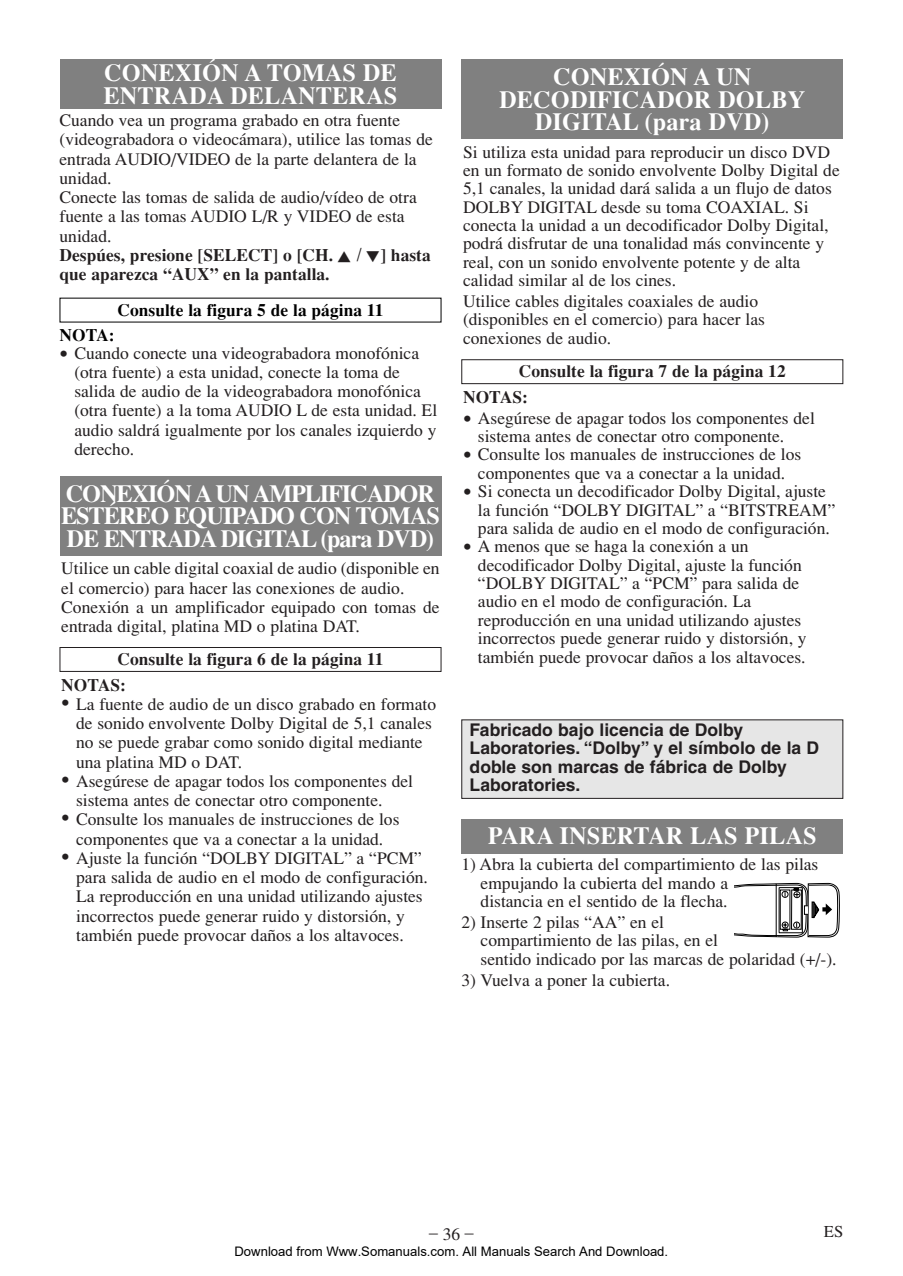
<style>
.page{position:relative;width:903px;height:1276px;background:#fff}
.page>*{position:absolute;margin:0;border:0;box-sizing:border-box;transform-origin:0 0}
.t1{font:700 24.5px/22.8px "Times";color:#fff;text-align:center}
.t2{font:700 24.5px/22.8px "Times";letter-spacing:-.05em;color:#fff}
.t3{font:17.5px/19.2px "Times";color:#231f20}
.t4{font:700 17.5px/18.4px "Helvetica";color:#231f20}
.t5{font:700 17.5px "Times";color:#231f20}
.t6{font:700 17.5px "Times";color:#000}
.t7{font:16.62px "Times";color:#231f20}
.t8{font:13.12px "Arial";color:#000}
.s1{font-weight:700}
.s2{font-family:"Funai Font"}
.s3{font-size:24.5px}
</style>
<div class="page">
<div style="left:461px;top:60px;width:382px;height:79px;background:#808080"></div>
<div style="left:462px;top:720px;width:380px;height:78px;background:#e6e6e6"></div>
<div style="left:461px;top:719px;width:382px;height:80px;border:1px solid #231f20"></div>
<div style="left:461px;top:819px;width:382px;height:34px;background:#808080"></div>
<svg style="left:734px;top:882px;width:106px;height:56px"></svg>
<svg style="left:804px;top:905px;width:5px;height:10px"></svg>
<div style="left:60px;top:476px;width:381px;height:80px;background:#808080"></div>
<div style="left:60px;top:647px;width:381px;height:25px;border:1px solid #231f20"></div>
<div style="left:461px;top:359px;width:382px;height:25px;border:1px solid #231f20"></div>
<div style="left:60px;top:60px;width:381px;height:49px;background:#808080"></div>
<h1 class="t1" style="left:104px;top:64px;width:295px;text-align:left">CONEXIÓN A TOMAS DE<br>ENTRADA DELANTERAS</h1>
<p class="t3" style="left:60px;top:112px;width:375px">Cuando vea un programa grabado en otra fuente (videograbadora o videocámara), utilice las tomas de entrada AUDIO/VIDEO de la parte delantera de la unidad.<br>Conecte las tomas de salida de audio/vídeo de otra fuente a las tomas AUDIO L/R y VIDEO de esta unidad.<br><span class="s1">Despúes, presione [SELECT] o [CH.</span> <span class="s2">K</span> <span class="s1">/</span> <span class="s2">L</span><span class="s1">] hasta que aparezca “AUX” en la pantalla.</span></p>
<p class="t6" style="left:117px;top:303px;width:268px">Consulte la figura 5 de la página 11</p>
<p class="t6" style="left:60px;top:329px;width:57px">NOTA:</p>
<p class="t3" style="left:74px;top:345px;width:364px;text-indent:-15px"><span class="s3">•</span> Cuando conecte una videograbadora monofónica (otra fuente) a esta unidad, conecte la toma de salida de audio de la videograbadora monofónica (otra fuente) a la toma AUDIO L de esta unidad. El audio saldrá igualmente por los canales izquierdo y derecho.</p>
<h1 class="t2" style="left:61px;top:484px;width:380px">CONEXIÓN A UN AMPLIFICADOR<br>ESTÉREO EQUIPADO CON TOMAS<br>DE ENTRADA DIGITAL (para DVD)</h1>
<p class="t3" style="left:61px;top:560px;width:380px">Utilice un cable digital coaxial de audio (disponible en el comercio) para hacer las conexiones de audio.<br>Conexión a un amplificador equipado con tomas de entrada digital, platina MD o platina DAT.</p>
<p class="t5" style="left:117px;top:653px;width:268px">Consulte la figura 6 de la página 11</p>
<p class="t5" style="left:61px;top:678px;width:66px">NOTAS:</p>
<p class="t3" style="left:76px;top:696px;width:362px;text-indent:-15px"><span class="s3">•</span> La fuente de audio de un disco grabado en formato de sonido envolvente Dolby Digital de 5,1 canales no se puede grabar como sonido digital mediante una platina MD o DAT.</p>
<p class="t3" style="left:76px;top:773px;width:338px;text-indent:-15px"><span class="s3">•</span> Asegúrese de apagar todos los componentes del sistema antes de conectar otro componente.</p>
<p class="t3" style="left:61px;top:811px;width:340px;text-align:center"><span class="s3">•</span> Consulte los manuales de instrucciones de los componentes que va a conectar a la unidad.</p>
<p class="t3" style="left:76px;top:850px;width:353px;text-indent:-15px"><span class="s3">•</span> Ajuste la función “DOLBY DIGITAL” a “PCM” para salida de audio en el modo de configuración.<br>La reproducción en una unidad utilizando ajustes incorrectos puede generar ruido y distorsión, y también puede provocar daños a los altavoces.</p>
<h1 class="t1" style="left:499px;top:67px;width:308px">CONEXIÓN A UN<br>DECODIFICADOR DOLBY<br>DIGITAL (para DVD)</h1>
<p class="t3" style="left:463px;top:144px;width:378px;line-height:18.4px">Si utiliza esta unidad para reproducir un disco DVD en un formato de sonido envolvente Dolby Digital de 5,1 canales, la unidad dará salida a un flujo de datos DOLBY DIGITAL desde su toma COAXIAL. Si conecta la unidad a un decodificador Dolby Digital, podrá disfrutar de una tonalidad más convincente y real, con un sonido envolvente potente y de alta calidad similar al de los cines.</p>
<p class="t3" style="left:463px;top:294px;width:303px;line-height:18.4px">Utilice cables digitales coaxiales de audio (disponibles en el comercio) para hacer las conexiones de audio.</p>
<p class="t5" style="left:519px;top:365px;width:268px">Consulte la figura 7 de la página 12</p>
<p class="t5" style="left:463px;top:390px;width:66px">NOTAS:</p>
<p class="t3" style="left:478px;top:410px;width:338px;line-height:18.4px;text-indent:-15px"><span class="s3">•</span> Asegúrese de apagar todos los componentes del sistema antes de conectar otro componente.</p>
<p class="t3" style="left:463px;top:447px;width:340px;line-height:18.4px;text-align:center"><span class="s3">•</span> Consulte los manuales de instrucciones de los componentes que va a conectar a la unidad.</p>
<p class="t3" style="left:478px;top:484px;width:359px;line-height:18.4px;text-indent:-15px"><span class="s3">•</span> Si conecta un decodificador Dolby Digital, ajuste la función “DOLBY DIGITAL” a “BITSTREAM” para salida de audio en el modo de configuración.</p>
<p class="t3" style="left:478px;top:539px;width:330px;line-height:18.4px;text-indent:-15px"><span class="s3">•</span> A menos que se haga la conexión a un decodificador Dolby Digital, ajuste la función “DOLBY DIGITAL” a “PCM” para salida de audio en el modo de configuración. La reproducción en una unidad utilizando ajustes incorrectos puede generar ruido y distorsión, y también puede provocar daños a los altavoces.</p>
<p class="t4" style="left:470px;top:722px;width:351px">Fabricado bajo licencia de Dolby<br>Laboratories. “Dolby” y el símbolo de la D doble son marcas de fábrica de Dolby<br>Laboratories.</p>
<h1 class="t1" style="left:488px;top:827px;width:330px">PARA INSERTAR LAS PILAS</h1>
<p class="t3" style="left:481px;top:857px;width:339px;line-height:18.4px;text-indent:-19px">1) Abra la cubierta del compartimiento de las pilas empujando la cubierta del mando a<br>distancia en el sentido de la flecha.</p>
<p class="t3" style="left:481px;top:914px;width:357px;line-height:18.4px;text-indent:-19px">2) Inserte 2 pilas “AA” en el<br>compartimiento de las pilas, en el<br>sentido indicado por las marcas de polaridad (+/-).</p>
<p class="t3" style="left:461px;top:972px;width:210px">3) Vuelva a poner la cubierta.</p>
<p class="t3" style="left:429px;top:1225px;width:46px">–36–</p>
<p class="t7" style="left:824px;top:1225px;width:21px">ES</p>
<p class="t8" style="left:234px;top:1244px;width:435px">Download from Www.Somanuals.com. All Manuals Search And Download.</p>
</div>
